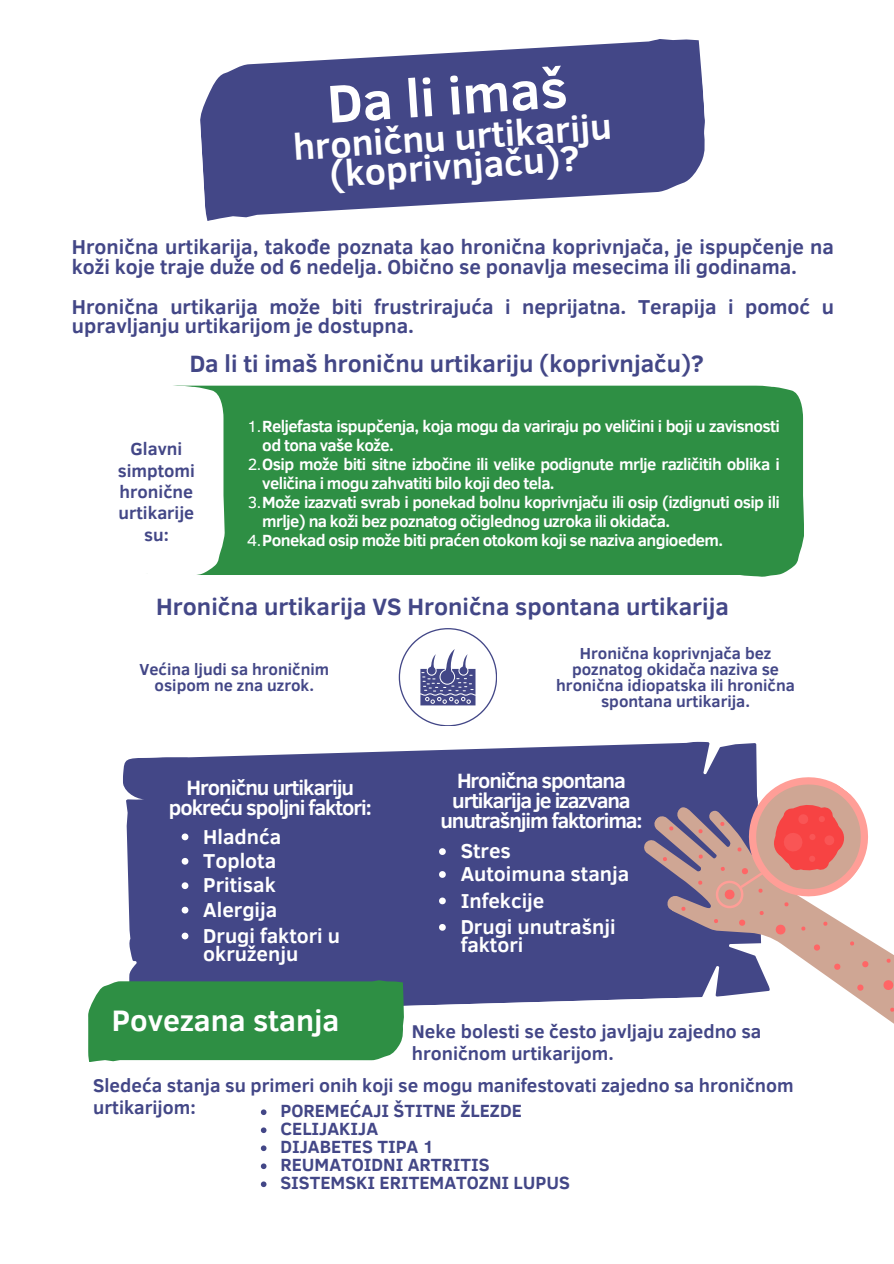
<style>
.page{position:relative;width:894px;height:1264px;background:#fff}
.page>*{position:absolute;margin:0;border:0;box-sizing:border-box;transform-origin:0 0}
.t1{font:700 54.3px "Clear Sans";color:#fff}
.t2{font:700 36.9px/29.2px "Clear Sans";color:#fff;text-align:center}
.t3{font:700 30.3px "Clear Sans";color:#fff}
.t4{font:700 24.15px "Clear Sans";color:#434787}
.t5{font:700 21.3px/20.2px "Clear Sans";letter-spacing:-.05em;color:#fff;text-align:center}
.t6{font:700 20.7px/19.8px "Clear Sans";color:#434787}
.t7{font:700 20.7px/18px "Clear Sans";color:#fff}
.t8{font:700 18.9px/22.5px "Clear Sans";color:#434787}
.t9{font:700 18.15px "Clear Sans";color:#434787}
.t10{font:700 17.85px/21.3px "Clear Sans";color:#434787;text-align:center}
.t11{font:700 16.65px/19.2px "Clear Sans";letter-spacing:-.035em;color:#fff}
.t12{font:700 16.35px/15.8px "Clear Sans";color:#434787;text-align:center}
.s1{font-weight:400}
</style>
<div class="page">
<div style="left:224px;top:385px;width:579px;height:191px;background:#2e8f44"></div>
<svg style="left:200px;top:39px;width:505px;height:182px;fill:#434787"></svg>
<svg style="left:173px;top:385px;width:51px;height:190px"></svg>
<svg style="left:123px;top:741px;width:634px;height:272px;background:#50548f"></svg>
<svg style="left:398px;top:628px;width:98px;height:98px"></svg>
<svg style="left:88px;top:980px;width:315px;height:82px;background:#37924d"></svg>
<svg style="left:617px;top:784px;width:276px;height:239px;fill:#434787"></svg>
<svg style="left:860px;top:959px;width:9px;height:9px"></svg>
<svg style="left:855px;top:983px;width:9px;height:8px"></svg>
<svg style="left:832px;top:962px;width:9px;height:9px"></svg>
<svg style="left:881px;top:978px;width:12px;height:13px"></svg>
<svg style="left:885px;top:957px;width:6px;height:6px"></svg>
<svg style="left:889px;top:1006px;width:4px;height:6px"></svg>
<svg style="left:697px;top:879px;width:6px;height:6px"></svg>
<svg style="left:662px;top:856px;width:5px;height:6px"></svg>
<svg style="left:697px;top:828px;width:6px;height:6px"></svg>
<svg style="left:697px;top:853px;width:6px;height:6px"></svg>
<svg style="left:668px;top:825px;width:6px;height:6px"></svg>
<svg style="left:680px;top:905px;width:6px;height:6px"></svg>
<svg style="left:710px;top:753px;width:181px;height:198px"></svg>
<svg style="left:439px;top:924px;width:6px;height:6px"></svg>
<svg style="left:182px;top:833px;width:6px;height:7px"></svg>
<svg style="left:182px;top:858px;width:6px;height:6px"></svg>
<svg style="left:182px;top:882px;width:6px;height:7px"></svg>
<svg style="left:182px;top:906px;width:6px;height:7px"></svg>
<svg style="left:182px;top:932px;width:6px;height:7px"></svg>
<svg style="left:439px;top:848px;width:6px;height:7px"></svg>
<svg style="left:439px;top:871px;width:6px;height:6px"></svg>
<svg style="left:439px;top:897px;width:6px;height:7px"></svg>
<svg style="left:261px;top:1109px;width:5px;height:6px"></svg>
<svg style="left:261px;top:1127px;width:5px;height:6px"></svg>
<svg style="left:261px;top:1145px;width:5px;height:6px"></svg>
<svg style="left:261px;top:1163px;width:5px;height:6px"></svg>
<svg style="left:261px;top:1181px;width:5px;height:6px"></svg>
<h5 class="t1" style="left:325px;top:65px;width:241px;rotate:-4deg">Da li imaš</h5>
<h5 class="t2" style="left:292px;top:131px;width:321px;rotate:-4deg">hroničnu urtikariju (koprivnjaču)?</h5>
<p class="t6" style="left:72px;top:236px;width:763px">Hronična urtikarija, takođe poznata kao hronična koprivnjača, je ispupčenje na koži koje traje duže od 6 nedelja. Obično se ponavlja mesecima ili godinama.</p>
<p class="t6" style="left:72px;top:295px;width:763px">Hronična urtikarija može biti frustrirajuća i neprijatna. Terapija i pomoć u upravljanju urtikarijom je dostupna.</p>
<h2 class="t4" style="left:190px;top:346px;width:515px">Da li ti imaš hroničnu urtikariju (koprivnjaču)?</h2>
<p class="t10" style="left:118px;top:437px;width:79px">Glavni simptomi hronične urtikarije su:</p>
<p class="t11" style="left:262px;top:415px;width:519px;text-indent:-15px"><span class="s1">1.</span>Reljefasta ispupčenja, koja mogu da variraju po veličini i boji u zavisnosti od tona vaše kože.</p>
<h4 class="t11" style="left:262px;top:453px;width:519px;text-indent:-15px"><span class="s1">2.</span>Osip može biti sitne izbočine ili velike podignute mrlje različitih oblika i veličina i mogu zahvatiti bilo koji deo tela.</h4>
<p class="t11" style="left:262px;top:492px;width:519px;text-indent:-15px"><span class="s1">3.</span>Može izazvati svrab i ponekad bolnu koprivnjaču ili osip (izdignuti osip ili mrlje) na koži bez poznatog očiglednog uzroka ili okidača.</p>
<p class="t11" style="left:247px;top:530px;width:477px"><span class="s1">4.</span>Ponekad osip može biti praćen otokom koji se naziva angioedem.</p>
<h4 class="t4" style="left:156px;top:589px;width:574px">Hronična urtikarija VS Hronična spontana urtikarija</h4>
<p class="t12" style="left:556px;top:644px;width:240px">Hronična koprivnjača bez poznatog okidača naziva se hronična idiopatska ili hronična spontana urtikarija.</p>
<p class="t12" style="left:139px;top:660px;width:191px">Većina ljudi sa hroničnim osipom ne zna uzrok.</p>
<p class="t5" style="left:169px;top:776px;width:205px">Hroničnu urtikariju pokreću spoljni faktori:</p>
<h5 class="t7" style="left:203px;top:826px;width:79px">Hladnća</h5>
<p class="t7" style="left:203px;top:850px;width:74px">Toplota</p>
<p class="t7" style="left:203px;top:875px;width:74px">Pritisak</p>
<p class="t7" style="left:203px;top:899px;width:75px">Alergija</p>
<p class="t7" style="left:203px;top:925px;width:138px">Drugi faktori u okruženju</p>
<p class="t5" style="left:440px;top:769px;width:203px">Hronična spontana urtikarija je izazvana unutrašnjim faktorima:</p>
<p class="t7" style="left:460px;top:841px;width:52px">Stres</p>
<h5 class="t7" style="left:460px;top:863px;width:170px">Autoimuna stanja</h5>
<p class="t7" style="left:460px;top:890px;width:85px">Infekcije</p>
<h1 class="t7" style="left:460px;top:916px;width:156px">Drugi unutrašnji faktori</h1>
<p class="t3" style="left:112px;top:997px;width:229px">Povezana stanja</p>
<p class="t8" style="left:412px;top:1018px;width:351px">Neke bolesti se često javljaju zajedno sa hroničnom urtikarijom.</p>
<h3 class="t8" style="left:93px;top:1072px;width:702px">Sledeća stanja su primeri onih koji se mogu manifestovati zajedno sa hroničnom urtikarijom:</h3>
<p class="t9" style="left:280px;top:1097px;width:243px">POREMEĆAJI ŠTITNE ŽLEZDE</p>
<p class="t9" style="left:280px;top:1115px;width:99px">CELIJAKIJA</p>
<p class="t9" style="left:280px;top:1133px;width:155px">DIJABETES TIPA 1</p>
<p class="t9" style="left:280px;top:1151px;width:211px">REUMATOIDNI ARTRITIS</p>
<p class="t9" style="left:280px;top:1169px;width:291px">SISTEMSKI ERITEMATOZNI LUPUS</p>
</div>
